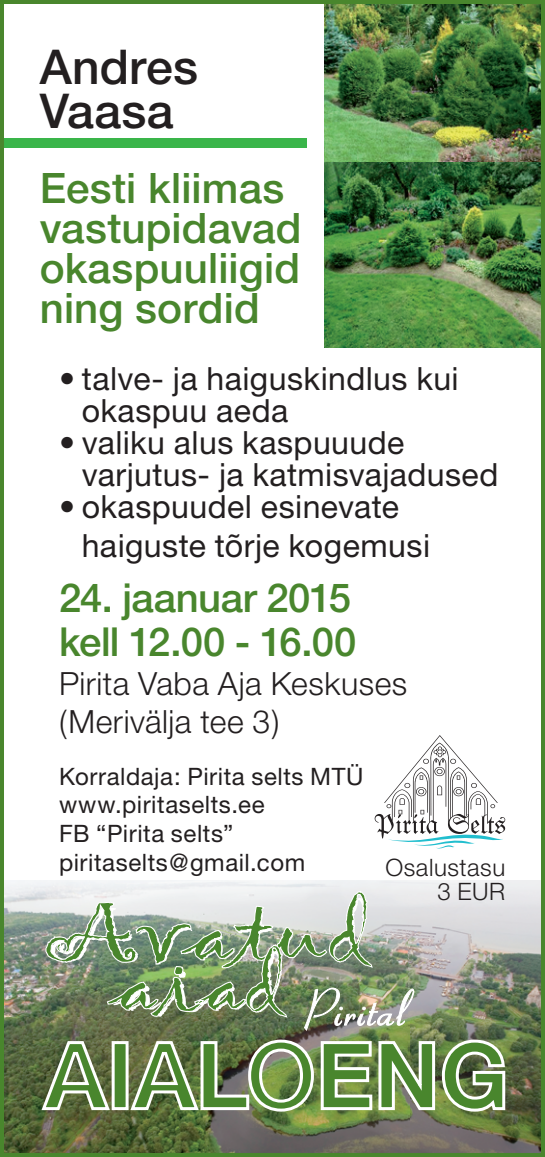
<style>
.page{position:relative;width:545px;height:1157px;background:#fff}
.page>*{position:absolute;margin:0;border:0;box-sizing:border-box;transform-origin:0 0}
.t1{font:500 48px/44px "Helvetica Neue";letter-spacing:.005em;color:#231f20}
.t2{font:500 42px/40px "Helvetica Neue";letter-spacing:.005em;color:#49862d}
.t3{font:500 40px/44px "Helvetica Neue";letter-spacing:-.015em;color:#49862d}
.t4{font:32px/32px "Helvetica Neue";letter-spacing:.01em;color:#231f20}
.t5{font:300 32px/38.4px "Helvetica Neue";letter-spacing:.015em;color:#231f20}
.t6{font:24px/28.8px "Helvetica Neue";letter-spacing:.025em;color:#231f20}
.t7{font:300 24px/24px "Helvetica Neue";letter-spacing:.025em;color:#231f20;text-align:right}
</style>
<div class="page">
<img style="left:5px;top:880px;width:534px;height:272px">
<div style="left:0;top:137px;width:306px;height:10px;background:#3ab54a"></div>
<svg style="left:374px;top:735px;width:131px;height:114px"></svg>
<img style="left:39px;top:1038px;width:467px;height:79px">
<svg style="left:45px;top:889px;width:328px;height:81px"></svg>
<img style="left:46px;top:891px;width:368px;height:144px">
<img style="left:324px;top:5px;width:215px;height:343px">
<div style="left:0;top:0;width:544px;height:1157px;border:4px solid #49862d"></div>
<h1 class="t1" style="left:40px;top:44px;width:160px">Andres<br>Vaasa</h1>
<h2 class="t2" style="left:40px;top:167px;width:263px">Eesti kliimas vastupidavad okaspuuliigid ning sordid</h2>
<p class="t4" style="left:82px;top:362px;width:378px;text-indent:-23px">• talve ja- haiguskindlus kui okaspuu aeda</p>
<p class="t4" style="left:82px;top:426px;width:418px;text-indent:-23px">• valiku alus kaspuuude varjutus ja- katmisvajadused</p>
<p class="t4" style="left:82px;top:487px;width:349px;line-height:38.4px;text-indent:-23px">• okaspuudel esinevate haiguste tõrje kogemusi</p>
<p class="t3" style="left:59px;top:575px;width:298px">24. jaanuar 2015 kell 12.00 - 16.00</p>
<p class="t5" style="left:59px;top:663px;width:349px">Pirita Vaba Aja Keskuses (Merivälja tee 3(</p>
<p class="t6" style="left:59px;top:761px;width:306px">Korraldaja: Pirita selts MTÜ www.piritaselts.ee<br>FB “Pirita selts“ piritaselts@gmail.com</p>
<p class="t7" style="left:385px;top:855px;width:121px">Osalustasu<br>3 EUR</p>
</div>
